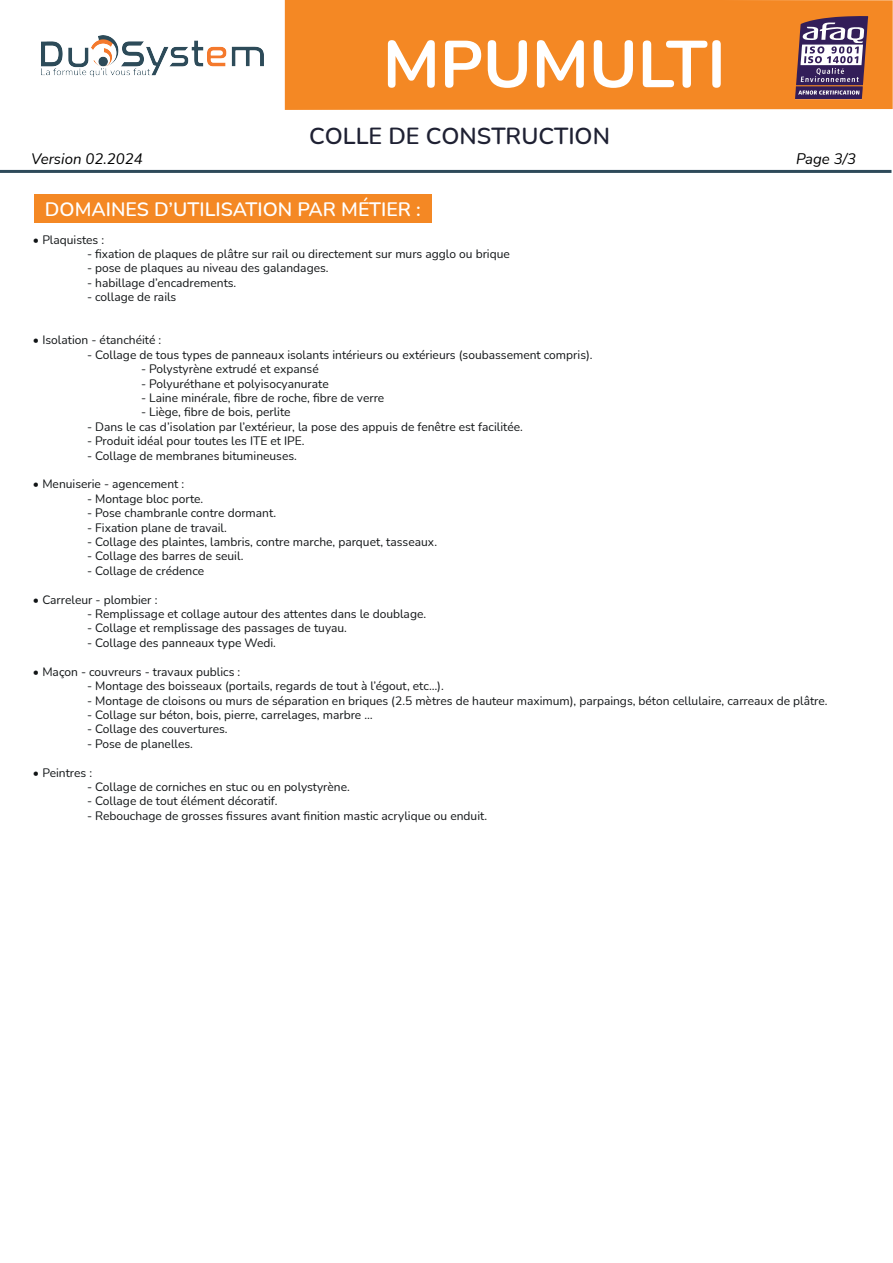
<style>
.page{position:relative;width:893px;height:1263px;background:#fff}
.page>*{position:absolute;margin:0;border:0;box-sizing:border-box;transform-origin:0 0}
.t1{font:700 66px "Nunito";color:#fff}
.t2{font:600 23.25px "Nunito";color:#1f2133}
.t3{font:600 19.5px "Nunito";color:#fff}
.t4{font:italic 15px "Nunito";color:#000001}
.t5{font:12px "Nunito";color:#111416}
</style>
<div class="page">
<hr style="left:0;top:170px;width:891px;height:3px;background:#2e4a5a">
<div style="left:285px;top:0;width:608px;height:110px;background:#f48824"></div>
<img style="left:41px;top:35px;width:222px;height:42px">
<svg style="left:795px;top:16px;width:73px;height:84px"></svg>
<div style="left:34px;top:194px;width:398px;height:29px;background:#f48824"></div>
<h1 class="t1" style="left:383px;top:18px;width:345px">MPUMULTI</h1>
<h2 class="t2" style="left:309px;top:119px;width:302px">COLLE DE CONSTRUCTION</h2>
<p class="t4" style="left:31px;top:148px;width:113px">Version 02.2024</p>
<p class="t4" style="left:796px;top:148px;width:61px">Page 3/3</p>
<h3 class="t3" style="left:45px;top:196px;width:377px">DOMAINES D’UTILISATION PAR MÉTIER :</h3>
<p class="t5" style="left:33px;top:231px;width:73px">• Plaquistes :</p>
<p class="t5" style="left:87px;top:245px;width:424px">- fixation de plaques de plâtre sur rail ou directement sur murs agglo ou brique</p>
<p class="t5" style="left:87px;top:260px;width:243px">- pose de plaques au niveau des galandages.</p>
<p class="t5" style="left:87px;top:274px;width:151px">- habillage d’encadrements.</p>
<p class="t5" style="left:87px;top:289px;width:91px">- collage de rails</p>
<p class="t5" style="left:33px;top:332px;width:130px">• Isolation - étanchéité :</p>
<p class="t5" style="left:87px;top:346px;width:507px">- Collage de tous types de panneaux isolants intérieurs ou extérieurs (soubassement compris).</p>
<p class="t5" style="left:141px;top:361px;width:179px">- Polystyrène extrudé et expansé</p>
<p class="t5" style="left:141px;top:375px;width:189px">- Polyuréthane et polyisocyanurate</p>
<p class="t5" style="left:141px;top:389px;width:245px">- Laine minérale, fibre de roche, fibre de verre</p>
<p class="t5" style="left:141px;top:404px;width:151px">- Liège, fibre de bois, perlite</p>
<p class="t5" style="left:87px;top:418px;width:437px">- Dans le cas d’isolation par l’extérieur, la pose des appuis de fenêtre est facilitée.</p>
<p class="t5" style="left:87px;top:433px;width:219px">- Produit idéal pour toutes les ITE et IPE.</p>
<p class="t5" style="left:87px;top:447px;width:211px">- Collage de membranes bitumineuses.</p>
<p class="t5" style="left:33px;top:476px;width:153px">• Menuiserie - agencement :</p>
<p class="t5" style="left:87px;top:490px;width:118px">- Montage bloc porte.</p>
<p class="t5" style="left:87px;top:505px;width:191px">- Pose chambranle contre dormant.</p>
<p class="t5" style="left:87px;top:519px;width:142px">- Fixation plane de travail.</p>
<p class="t5" style="left:87px;top:533px;width:352px">- Collage des plaintes, lambris, contre marche, parquet, tasseaux.</p>
<p class="t5" style="left:87px;top:548px;width:158px">- Collage des barres de seuil.</p>
<p class="t5" style="left:87px;top:562px;width:119px">- Collage de crédence</p>
<p class="t5" style="left:33px;top:591px;width:126px">• Carreleur - plombier :</p>
<p class="t5" style="left:87px;top:605px;width:341px">- Remplissage et collage autour des attentes dans le doublage.</p>
<p class="t5" style="left:87px;top:620px;width:261px">- Collage et remplissage des passages de tuyau.</p>
<p class="t5" style="left:87px;top:634px;width:190px">- Collage des panneaux type Wedi.</p>
<p class="t5" style="left:33px;top:663px;width:209px">• Maçon - couvreurs - travaux publics :</p>
<p class="t5" style="left:87px;top:677px;width:358px">- Montage des boisseaux (portails, regards de tout à l’égout, etc…).</p>
<p class="t5" style="left:87px;top:692px;width:742px">- Montage de cloisons ou murs de séparation en briques (2.5 mètres de hauteur maximum), parpaings, béton cellulaire, carreaux de plâtre.</p>
<p class="t5" style="left:87px;top:706px;width:287px">- Collage sur béton, bois, pierre, carrelages, marbre …</p>
<p class="t5" style="left:87px;top:721px;width:142px">- Collage des couvertures.</p>
<p class="t5" style="left:87px;top:735px;width:107px">- Pose de planelles.</p>
<p class="t5" style="left:33px;top:764px;width:61px">• Peintres :</p>
<p class="t5" style="left:87px;top:778px;width:264px">- Collage de corniches en stuc ou en polystyrène.</p>
<p class="t5" style="left:87px;top:793px;width:192px">- Collage de tout élément décoratif.</p>
<p class="t5" style="left:87px;top:807px;width:402px">- Rebouchage de grosses fissures avant finition mastic acrylique ou enduit.</p>
</div>
